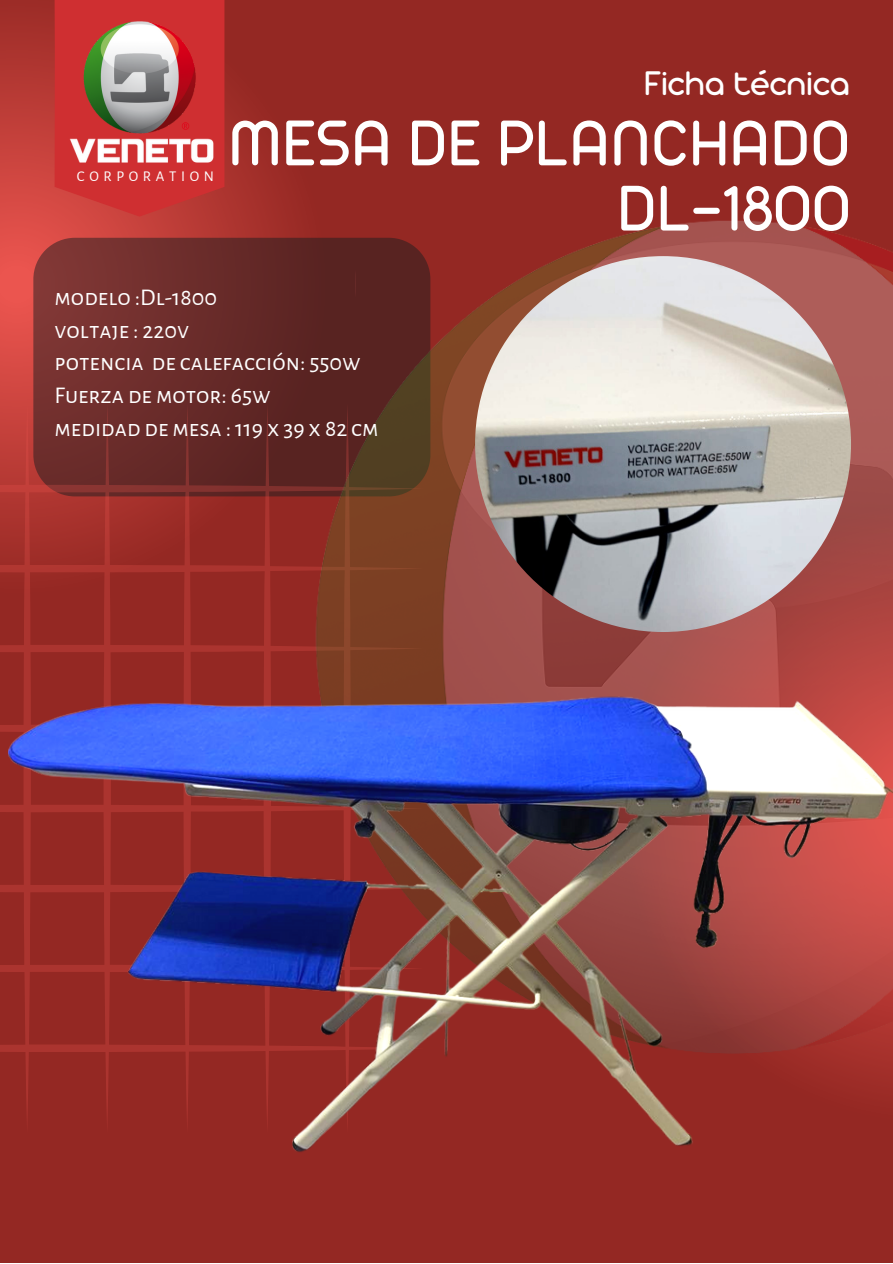
<style>
.page{position:relative;width:893px;height:1264px;background:#fff}
.page>*{position:absolute;margin:0;border:0;box-sizing:border-box;transform-origin:0 0}
.t1{font:69.45px/65.2px "Arista Pro";color:#fff;text-align:right}
.t2{font:36.9px "Arista Pro";color:#fff}
.t3{font:24px/32.5px "Alegreya Sans SC";color:#fff}
.t4{font:14.85px "Alegreya Sans SC";letter-spacing:.31em;color:#fff}
</style>
<div class="page">
<div style="left:0;top:0;width:892px;height:1262px;background:#942823"></div>
<svg style="left:0;top:0;width:236px;height:403px;background:#c5413c"></svg>
<svg style="left:33px;top:238px;width:136px;height:165px;background:#783230"></svg>
<svg style="left:0;top:403px;width:169px;height:649px"></svg>
<img style="left:169px;top:121px;width:723px;height:421px">
<svg style="left:55px;top:0;width:169px;height:216px;background:#cd3132"></svg>
<img style="left:72px;top:8px;width:134px;height:126px">
<img style="left:63px;top:134px;width:154px;height:33px">
<img style="left:8px;top:542px;width:884px;height:610px">
<img style="left:475px;top:256px;width:376px;height:376px;border-radius:50%">
<p class="t4" style="left:77px;top:169px;width:138px">CORPORATION</p>
<h2 class="t2" style="left:643px;top:71px;width:208px">Ficha técnica</h2>
<h1 class="t1" style="left:228px;top:116px;width:624px">MESA DE PLANCHADO<br>DL-1800</h1>
<p class="t3" style="left:55px;top:281px;width:325px">modelo :Dl-1800<br>voltaje : 220v<br>potencia de calefacción: 550w<br>Fuerza de motor: 65w<br>medidad de mesa : 119 x 39 x 82 cm</p>
</div>
